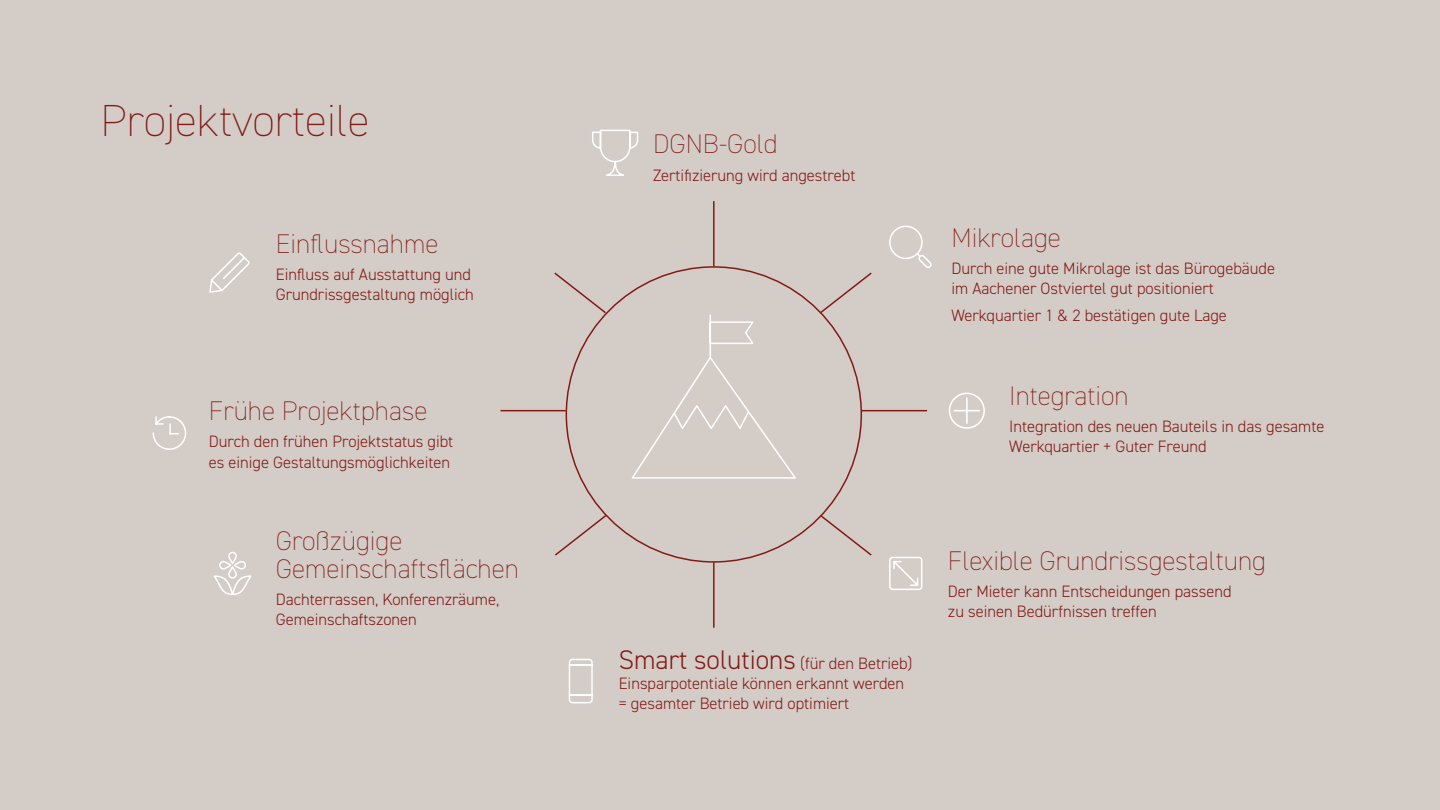
<style>
.page{position:relative;width:1440px;height:810px;background:#d4ccc7}
.page>*{position:absolute;margin:0;border:0;box-sizing:border-box;transform-origin:0 0}
.t1{font:200 45px "DIN2014";color:#821a15}
.t2{font:200 27px/27.8px "DIN2014";color:#821a15}
.t3{font:300 16.5px/19.8px "DIN2014";color:#821a15}
.s1{font-size:27px}
</style>
<div class="page">
<svg style="left:889px;top:556px;width:34px;height:34px"></svg>
<svg style="left:568px;top:658px;width:25px;height:46px"></svg>
<svg style="left:948px;top:392px;width:37px;height:37px"></svg>
<svg style="left:213px;top:551px;width:39px;height:44px"></svg>
<svg style="left:152px;top:416px;width:35px;height:34px"></svg>
<svg style="left:209px;top:252px;width:41px;height:41px"></svg>
<svg style="left:555px;top:513px;width:53px;height:43px"></svg>
<hr style="left:501px;top:410px;width:65px;height:1px;background:#821a15">
<svg style="left:554px;top:272px;width:54px;height:43px"></svg>
<svg style="left:818px;top:513px;width:54px;height:43px"></svg>
<hr style="left:713px;top:201px;width:2px;height:66px;background:#821a15">
<hr style="left:713px;top:562px;width:2px;height:66px;background:#821a15">
<svg style="left:818px;top:272px;width:54px;height:43px"></svg>
<svg style="left:889px;top:225px;width:43px;height:43px"></svg>
<svg style="left:592px;top:129px;width:47px;height:47px"></svg>
<hr style="left:862px;top:410px;width:65px;height:1px;background:#821a15">
<svg style="left:632px;top:314px;width:164px;height:165px"></svg>
<h1 class="t1" style="left:101px;top:93px;width:270px">Projektvorteile</h1>
<h2 class="t2" style="left:276px;top:229px;width:164px">Einflussnahme</h2>
<p class="t3" style="left:276px;top:264px;width:200px">Einfluss auf Ausstattung und<br>Grundrissgestaltung möglich</p>
<h2 class="t2" style="left:209px;top:397px;width:220px">Frühe Projektphase</h2>
<p class="t3" style="left:209px;top:432px;width:246px;line-height:20.2px">Durch den frühen Projektstatus gibt es einige Gestaltungsmöglichkeiten</p>
<h2 class="t2" style="left:276px;top:527px;width:245px">Großzügige<br>Gemeinschaftsflächen</h2>
<p class="t3" style="left:276px;top:590px;width:225px">Dachterrassen, Konferenzräume,<br>Gemeinschaftszonen</p>
<h2 class="t2" style="left:653px;top:130px;width:126px">DGNB-Gold</h2>
<p class="t3" style="left:653px;top:165px;width:204px">Zertifizierung wird angestrebt</p>
<h2 class="t2" style="left:951px;top:224px;width:111px">Mikrolage</h2>
<p class="t3" style="left:951px;top:258px;width:325px">Durch eine gute Mikrolage ist das Bürogebäude im Aachener Ostviertel gut positioniert</p>
<p class="t3" style="left:951px;top:305px;width:277px">Werkquartier 1 &amp; 2 bestätigen gute Lage</p>
<h2 class="t2" style="left:1009px;top:382px;width:121px">Integration</h2>
<p class="t3" style="left:1009px;top:417px;width:317px">Integration des neuen Bauteils in das gesamte<br>Werkquartier + Guter Freund</p>
<p class="t3" style="left:619px;top:654px;width:295px"><span class="s1">Smart solutions</span> (für den Betrieb)<br>Einsparpotentiale können erkannt werden = gesamter Betrieb wird optimiert</p>
<h2 class="t2" style="left:948px;top:547px;width:320px">Flexible Grundrissgestaltung</h2>
<p class="t3" style="left:948px;top:582px;width:285px">Der Mieter kann Entscheidungen passend zu seinen Bedürfnissen treffen</p>
</div>
